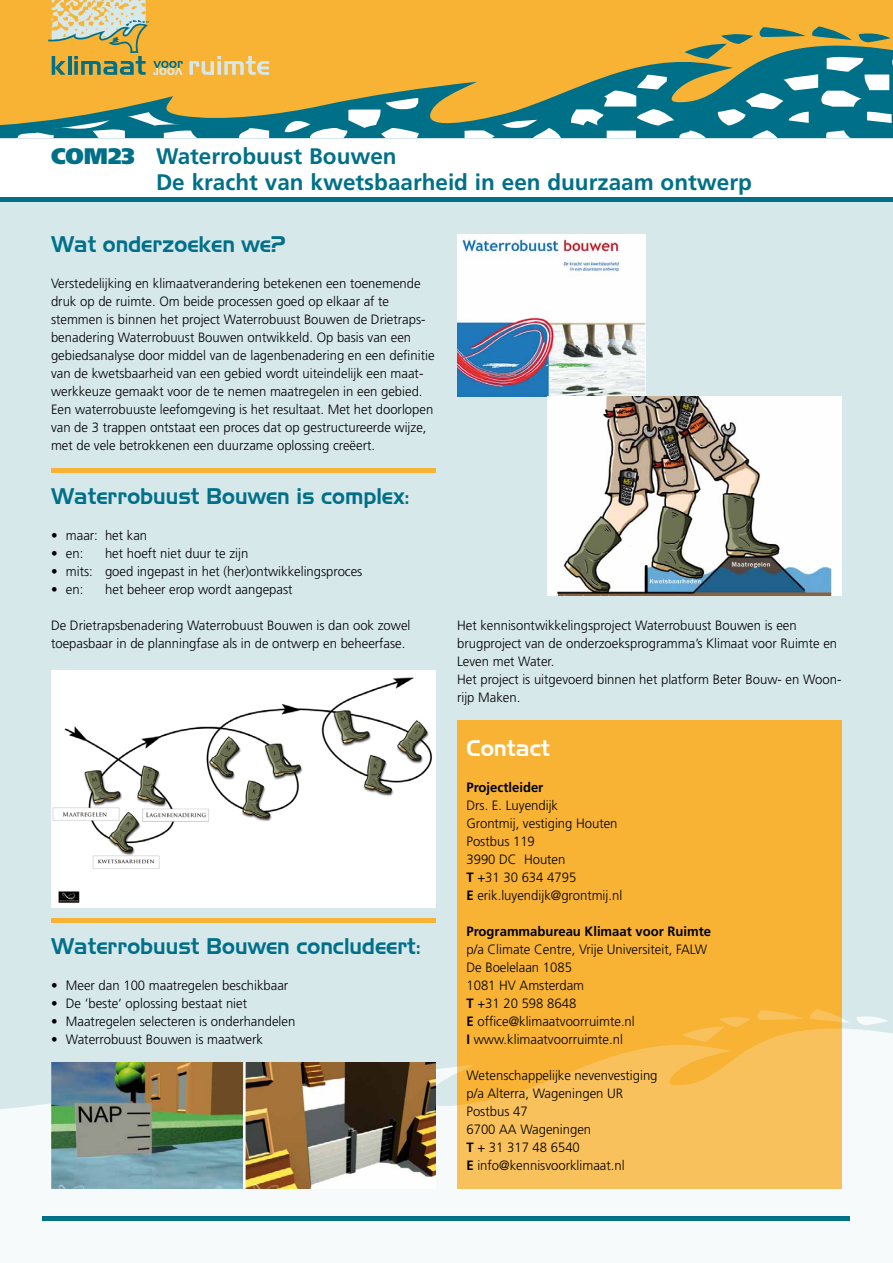
<style>
.page{position:relative;width:893px;height:1263px;background:#fff}
.page>*{position:absolute;margin:0;border:0;box-sizing:border-box;transform-origin:0 0}
.t1{font:22.5px "Slicker";color:#007088}
.t2{font:700 22.5px/25.5px "Frutiger";color:#007088}
.t3{font:22.5px "Slicker";color:#fff}
.t4{font:300 13.5px/18px "Frutiger";color:#000}
.t5{font:700 13.5px "Frutiger";color:#000}
.s1{font-weight:900}
.s2{font-weight:700}
</style>
<div class="page">
<div style="left:0;top:198px;width:893px;height:1065px;background:#d7e8eb"></div>
<svg style="left:0;top:1042px;width:893px;height:221px;background:#eff5f6"></svg>
<div style="left:0;top:0;width:893px;height:135px;background:#f8b334"></div>
<svg style="left:0;top:26px;width:893px;height:112px"></svg>
<svg style="left:189px;top:56px;width:80px;height:19px"></svg>
<svg style="left:48px;top:0;width:135px;height:75px"></svg>
<hr style="left:0;top:198px;width:893px;height:4px;background:#007088">
<hr style="left:43px;top:1216px;width:807px;height:4px;background:#007088">
<img style="left:51px;top:670px;width:385px;height:238px">
<img style="left:51px;top:1062px;width:191px;height:126px">
<img style="left:244px;top:1062px;width:192px;height:126px">
<img style="left:457px;top:234px;width:188px;height:162px">
<img style="left:548px;top:396px;width:294px;height:199px">
<hr style="left:51px;top:468px;width:385px;height:4px;background:#f8b334">
<hr style="left:51px;top:918px;width:385px;height:4px;background:#f8b334">
<div style="left:457px;top:720px;width:385px;height:468px;background:#f8b334"></div>
<svg style="left:457px;top:1042px;width:385px;height:146px;fill:#f9c15b"></svg>
<svg style="left:683px;top:1009px;width:210px;height:33px"></svg>
<h1 class="t2" style="left:156px;top:143px;width:597px;text-indent:-105px"><span class="s1">COM23</span> Waterrobuust Bouwen<br>De kracht van kwetsbaarheid in een duurzaam ontwerp</h1>
<h1 class="t1" style="left:51px;top:231px;width:236px">Wat onderzoeken we?</h1>
<p class="t4" style="left:51px;top:274px;width:385px">Verstedelijking en klimaatverandering betekenen een toenemende druk op de ruimte. Om beide processen goed op elkaar af te stemmen is binnen het project Waterrobuust Bouwen de Drietraps&shy;benadering Waterrobuust Bouwen ontwikkeld. Op basis van een gebiedsanalyse door middel van de lagenbenadering en een definitie van de kwetsbaarheid van een gebied wordt uiteindelijk een maat&shy;werkkeuze gemaakt voor de te nemen maatregelen in een gebied.<br>Een waterrobuuste leefomgeving is het resultaat. Met het doorlopen van de 3 trappen ontstaat een proces dat op gestructureerde wijze, met de vele betrokkenen een duurzame oplossing creëert.</p>
<h1 class="t1" style="left:51px;top:483px;width:360px">Waterrobuust Bouwen is complex:</h1>
<p class="t4" style="left:51px;top:526px;width:98px">• maar: het kan</p>
<p class="t4" style="left:51px;top:544px;width:34px">• en:</p>
<p class="t4" style="left:105px;top:544px;width:145px">het hoeft niet duur te zijn</p>
<p class="t4" style="left:51px;top:562px;width:313px">• mits: goed ingepast in het (her)ontwikkelingsproces</p>
<p class="t4" style="left:51px;top:580px;width:34px">• en:</p>
<p class="t4" style="left:105px;top:580px;width:189px">het beheer erop wordt aangepast</p>
<p class="t4" style="left:51px;top:616px;width:361px">De Drietrapsbenadering Waterrobuust Bouwen is dan ook zowel toepasbaar in de planningfase als in de ontwerp en beheerfase.</p>
<h1 class="t1" style="left:51px;top:933px;width:371px">Waterrobuust Bouwen concludeert:</h1>
<p class="t4" style="left:51px;top:976px;width:239px">• Meer dan 100 maatregelen beschikbaar</p>
<p class="t4" style="left:51px;top:994px;width:198px">• De ‘beste‘ oplossing bestaat niet</p>
<p class="t4" style="left:51px;top:1012px;width:246px">• Maatregelen selecteren is onderhandelen</p>
<p class="t4" style="left:51px;top:1030px;width:214px">• Waterrobuust Bouwen is maatwerk</p>
<p class="t4" style="left:457px;top:616px;width:386px">Het kennisontwikkelingsproject Waterrobuust Bouwen is een brugproject van de onderzoeksprogramma’s Klimaat voor Ruimte en Leven met Water.<br>Het project is uitgevoerd binnen het platform Beter Bouw- en Woon&shy;rijp Maken.</p>
<h1 class="t3" style="left:466px;top:735px;width:85px">Contact</h1>
<p class="t5" style="left:466px;top:779px;width:78px">Projectleider</p>
<p class="t4" style="left:466px;top:796px;width:157px">Drs. E. Luyendijk<br>Grontmij, vestiging Houten<br>Postbus 119<br>3990 DC Houten<br><span class="s2">T</span> +31 30 634 4795<br><span class="s2">E</span> erik.luyendijk@grontmij.nl</p>
<p class="t5" style="left:466px;top:923px;width:246px">Programmabureau Klimaat voor Ruimte</p>
<p class="t4" style="left:466px;top:940px;width:242px">p/a Climate Centre, Vrije Universiteit, FALW<br>De Boelelaan 1085<br>1081 HV Amsterdam<br><span class="s2">T</span> +31 20 598 8648<br><span class="s2">E</span> office@klimaatvoorruimte.nl<br><span class="s2">I</span> www.klimaatvoorruimte.nl</p>
<p class="t4" style="left:466px;top:1066px;width:193px">Wetenschappelijke nevenvestiging p/a Alterra, Wageningen UR<br>Postbus 47<br>6700 AA Wageningen<br><span class="s2">T</span> + 31 317 48 6540<br><span class="s2">E</span> info@kennisvoorklimaat.nl</p>
</div>
